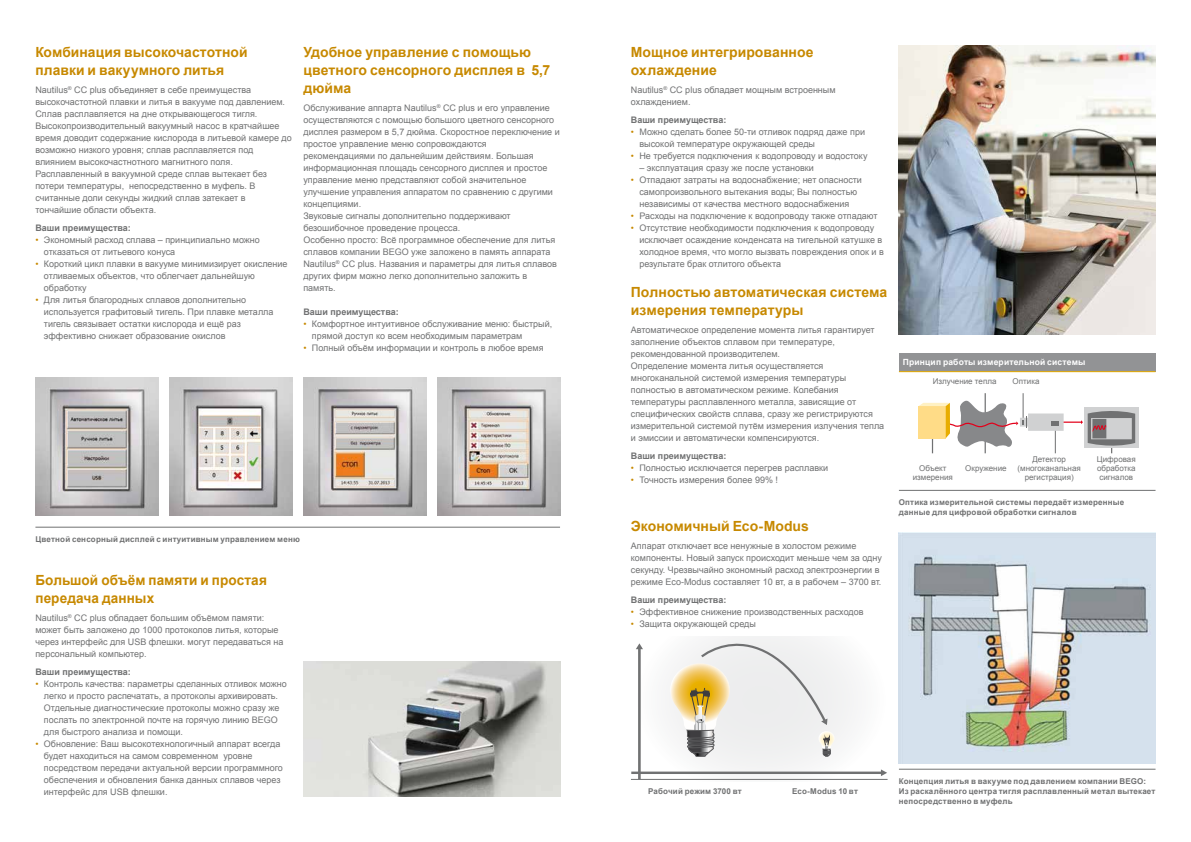
<style>
.page{position:relative;width:1191px;height:842px;background:#fff}
.page>*{position:absolute;margin:0;border:0;box-sizing:border-box;transform-origin:0 0}
.t1{font:700 14px/18px "Arial";letter-spacing:.005em;color:#c78900}
.t2{font:9px/12px "Arial";color:#707172}
.t3{font:700 9px "Arial";color:#707172}
.t4{font:700 8.5px "Arial";letter-spacing:.02em;color:#fff}
.t5{font:700 8px/10px "Arial";letter-spacing:.02em;color:#707172}
.t6{font:8px/9px "Arial";color:#707172;text-align:center}
.s1{color:#c78900}
</style>
<div class="page">
<img style="left:303px;top:378px;width:123px;height:138px">
<img style="left:437px;top:378px;width:123px;height:138px">
<img style="left:35px;top:378px;width:123px;height:138px">
<img style="left:303px;top:661px;width:257px;height:136px">
<img style="left:169px;top:378px;width:123px;height:138px">
<svg style="left:631px;top:636px;width:256px;height:143px"></svg>
<img style="left:899px;top:45px;width:256px;height:290px">
<img style="left:899px;top:532px;width:256px;height:232px">
<div style="left:1084px;top:408px;width:54px;height:40px;background:linear-gradient(to bottom,#d0d1d2,#d0d1d2)"></div>
<svg style="left:918px;top:393px;width:217px;height:60px"></svg>
<hr style="left:35px;top:527px;width:525px;height:1px;background:#707172">
<hr style="left:899px;top:490px;width:256px;height:1px;background:#707172">
<hr style="left:899px;top:769px;width:256px;height:1px;background:#707172">
<hr style="left:631px;top:779px;width:256px;height:1px;background:#707172">
<div style="left:899px;top:353px;width:256px;height:19px;background:#929395"></div>
<hr style="left:899px;top:371px;width:256px;height:1px;background:#e8ad00">
<h1 class="t1" style="left:303px;top:44px;width:248px">Удобное управление с помощью цветного сенсорного дисплея в 5,7 дюйма</h1>
<p class="t2" style="left:303px;top:102px;width:258px">Обслуживание аппарта Nautilus<sup>®</sup> CC plus и его управление осуществляются с помощью большого цветного сенсорного дисплея размером в 5,7 дюйма. Скоростное переключение и простое управление меню сопровождаются рекомендациями по дальнейшим действиям. Большая информационная плoщадь сенсорного дисплея и простое управление меню представляют собой значительное улучшение управления аппаратом по сравнению с другими концепциями.<br>Звуковые сигналы дополнительно поддерживают безошибочное проведение процесса.<br>Особенно просто: Всё программное обеспечение для литья сплавов компании BEGO уже заложено в память аппарата Nautilus<sup>®</sup> CC plus. Названия и параметры для литья сплавов других фирм можно легко дополнительно заложить в память.</p>
<p class="t3" style="left:303px;top:306px;width:97px">Ваши преимущества:</p>
<p class="t2" style="left:312px;top:318px;width:242px;text-indent:-9px"><span class="s1">•</span> Комфортное интуитивное обслуживание меню: быстрый, прямой доступ ко всем необходимым параметрам</p>
<p class="t2" style="left:303px;top:342px;width:242px"><span class="s1">•</span> Полный объём информации и контроль в любое время</p>
<h1 class="t1" style="left:35px;top:44px;width:214px">Комбинация высокочастотной плавки и вакуумного литья</h1>
<p class="t2" style="left:35px;top:84px;width:258px">Nautilus<sup>®</sup> CC plus объединяет в себе преимущества высокочастотной плавки и литья в вакууме под давлением.<br>Сплав расплавляется на дне открывающегося тигля.<br>Высокопроизводительный вакуумный насос в кратчайшее время доводит содержание кислорода в литьевой камере до возможно низкого уровня; сплав расплавляется под влиянием высокочастнотного магнитного поля.<br>Расплавленный в вакуумной среде сплав вытекает без потери температуры, непосредственно в муфель. В считанные доли секунды жидкий сплав затекает в тончайшие области объекта.</p>
<p class="t3" style="left:35px;top:222px;width:97px">Ваши преимущества:</p>
<p class="t2" style="left:44px;top:234px;width:217px;text-indent:-9px"><span class="s1">•</span> Экономный расход сплава – принципиально можно отказаться от литьевого конуса</p>
<p class="t2" style="left:44px;top:258px;width:245px;text-indent:-9px"><span class="s1">•</span> Короткий цикл плавки в вакууме минимизирует окисление отливаемых объектов, что облегчает дальнейшую обработку</p>
<p class="t2" style="left:44px;top:294px;width:231px;text-indent:-9px"><span class="s1">•</span> Для литья благородных сплавов дополнительно используется графитовый тигель. При плавке металла тигель связывает остатки кислорода и ещё раз эффективно снижает образование окислов</p>
<h1 class="t1" style="left:631px;top:284px;width:258px">Полностью автоматическая система измерения температуры</h1>
<h1 class="t1" style="left:631px;top:44px;width:184px">Мощное интегрированное охлаждение</h1>
<p class="t2" style="left:631px;top:84px;width:206px">Nautilus<sup>®</sup> CC plus обладает мощным встроенным охлаждением.</p>
<p class="t3" style="left:631px;top:114px;width:97px">Ваши преимущества:</p>
<p class="t2" style="left:639px;top:126px;width:227px;text-indent:-9px"><span class="s1">•</span> Можно сделать более 50-ти отливок подряд даже при высокой температуре окружающей среды</p>
<p class="t2" style="left:631px;top:150px;width:238px"><span class="s1">•</span> Не требуется подключения к водопроводу и водостоку</p>
<p class="t2" style="left:639px;top:162px;width:176px">– эксплуатация сразу же после установки</p>
<p class="t2" style="left:631px;top:174px;width:232px;text-align:center"><span class="s1">•</span> Отпадают затраты на водоснабжение; нет опасности самопроизвольного вытекания воды; Вы полностью независимы от качества местного водоснабжения</p>
<p class="t2" style="left:631px;top:210px;width:248px"><span class="s1">•</span> Расходы на подключение к водопроводу также отпадают</p>
<p class="t2" style="left:639px;top:222px;width:246px;text-indent:-9px"><span class="s1">•</span> Отсутствие необходимости подключения к водопроводу исключает осаждение конденсата на тигельной катушке в холодное время, что могло вызвать повреждения опок и в результате брак отлитого объекта</p>
<p class="t2" style="left:631px;top:324px;width:255px">Автоматическое определение момента литья гарантирует заполнение объектов сплавом при температуре, рекомендованной производителем.<br>Определение момента литья осуществляется многоканальной системой измерения температуры полностью в автоматическом режиме. Колебания температуры расплавленного металла, зависящие от специфических свойств сплава, сразу же регистрируются измерительной системой путём измерения излучения тепла и эмиссии и автоматически компенсируются.</p>
<p class="t3" style="left:631px;top:450px;width:97px">Ваши преимущества:</p>
<p class="t2" style="left:631px;top:462px;width:199px"><span class="s1">•</span> Полностью исключается перегрев расплавки</p>
<p class="t2" style="left:631px;top:474px;width:149px"><span class="s1">•</span> Точность измерения более 99% !</p>
<p class="t5" style="left:35px;top:534px;width:266px">Цветной сенсорный дисплей с интуитивным управлением меню</p>
<h1 class="t1" style="left:35px;top:572px;width:233px">Большой объём памяти и простая передача данных</h1>
<p class="t2" style="left:35px;top:612px;width:249px">Nautilus<sup>®</sup> CC plus обладает большим объёмом памяти: может быть заложено до 1000 протоколов литья, которые через интерфейс для USB флешки. могут передаваться на персональный компьютер.</p>
<p class="t3" style="left:35px;top:666px;width:97px">Ваши преимущества:</p>
<p class="t2" style="left:44px;top:678px;width:244px;text-indent:-9px"><span class="s1">•</span> Контроль качества: параметры сделанных отливок можно легко и просто распечатать, а протоколы архивировать.<br>Отдельные диагностические протоколы можно сразу же послать по электронной почте на горячую линию BEGO для быстрого анализа и помощи.</p>
<p class="t2" style="left:44px;top:738px;width:240px;text-indent:-9px"><span class="s1">•</span> Обновление: Ваш высокотехнологичный аппарат всегда будет находиться на самом современном уровне посредством передачи актуальной версии программного обеспечения и обновления банка данных сплавов через интерфейс для USB флешки.</p>
<h1 class="t1" style="left:631px;top:518px;width:179px">Экономичный Eco-Modus</h1>
<p class="t2" style="left:631px;top:540px;width:252px">Аппарат отключает все ненужные в холостом режиме компоненты. Новый запуск происходит меньше чем за одну секунду. Чрезвычайно экономный расход электроэнергии в режиме Eco-Modus составляет 10 вт, а в рабочем – 3700 вт.</p>
<p class="t3" style="left:631px;top:594px;width:97px">Ваши преимущества:</p>
<p class="t2" style="left:631px;top:606px;width:234px"><span class="s1">•</span> Эффективное снижение производственных расходов</p>
<p class="t2" style="left:631px;top:618px;width:126px"><span class="s1">•</span> Защита окружающей среды</p>
<p class="t5" style="left:648px;top:786px;width:95px">Рабочий режим 3700 вт</p>
<p class="t5" style="left:792px;top:786px;width:67px">Eco-Modus 10 вт</p>
<p class="t4" style="left:903px;top:357px;width:184px">Принцип работы измерительной системы</p>
<p class="t6" style="left:932px;top:377px;width:65px">Излучение тепла</p>
<p class="t6" style="left:1012px;top:377px;width:28px">Оптика</p>
<p class="t6" style="left:912px;top:463px;width:42px;line-height:9.6px">Объект измерения</p>
<p class="t6" style="left:965px;top:463px;width:43px">Окружение</p>
<p class="t6" style="left:1017px;top:454px;width:65px">Детектор (многоканальная регистрация)</p>
<p class="t6" style="left:1096px;top:454px;width:40px">Цифровая обработка сигналов</p>
<p class="t5" style="left:899px;top:497px;width:227px">Оптика измерительной системы передаёт измеренные данные для цифровой обработки сигналов</p>
<p class="t5" style="left:899px;top:776px;width:258px">Концепция литья в вакууме под давлением компании BEGO:<br>Из раскалённого центра тигля расплавленный метал вытекает непосредственно в муфель</p>
</div>
